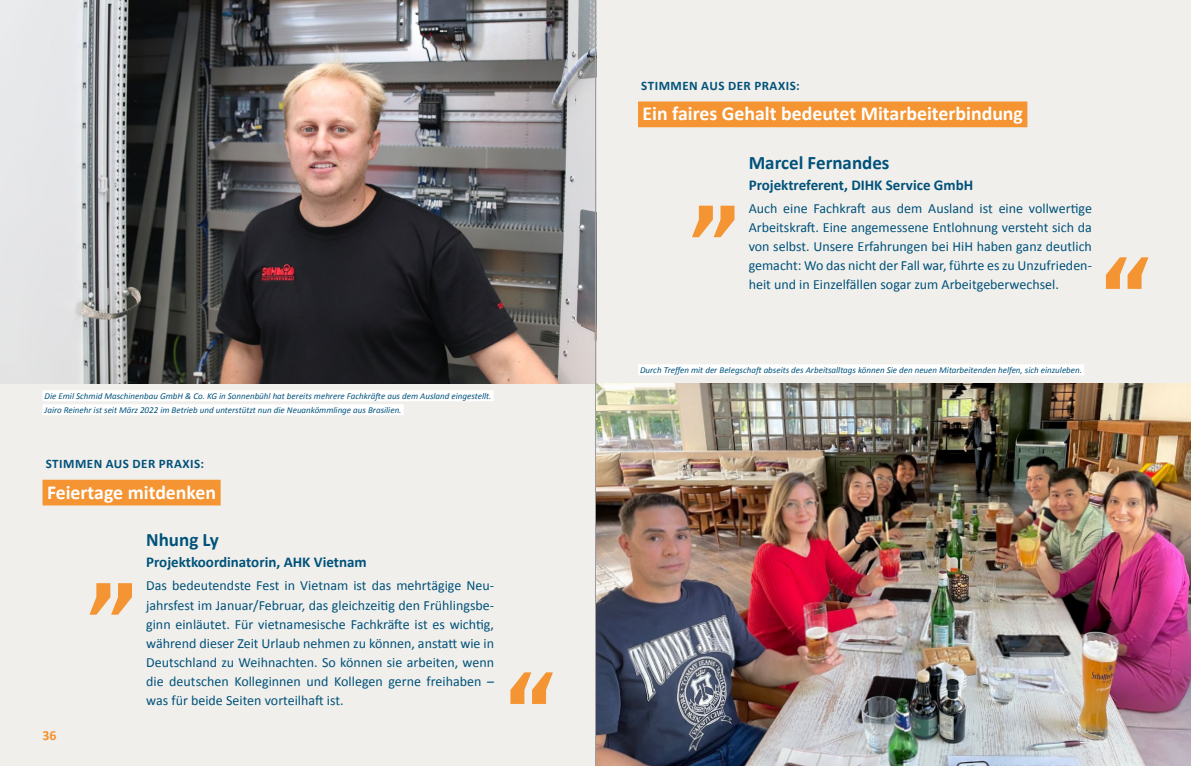
<style>
.page{position:relative;width:1191px;height:766px;background:#fff}
.page>*{position:absolute;margin:0;border:0;box-sizing:border-box;transform-origin:0 0}
.t1{font:700 19.8px "Calibri";color:#fff}
.t2{font:700 19px "Calibri";color:#00527b}
.t3{font:700 15px "Calibri";color:#00527b}
.t4{font:14px/19px "Calibri";color:#00527b;text-align:justify}
.t5{font:700 14px "Calibri";color:#f49432}
.t6{font:700 13px "Calibri";letter-spacing:.04em;color:#00527b}
.t7{font:italic 9px/14px "Calibri";color:#00527b}
</style>
<div class="page">
<div style="left:0;top:0;width:1191px;height:765px;background:#f1efeb"></div>
<img style="left:0;top:0;width:595px;height:383px">
<img style="left:596px;top:383px;width:595px;height:382px">
<div style="left:43px;top:390px;width:450px;height:11px;background:#fff"></div>
<div style="left:43px;top:404px;width:360px;height:11px;background:#fff"></div>
<div style="left:638px;top:364px;width:446px;height:11px;background:#fff"></div>
<svg style="left:692px;top:206px;width:42px;height:31px"></svg>
<svg style="left:1106px;top:257px;width:42px;height:32px"></svg>
<div style="left:638px;top:101px;width:389px;height:26px;background:#f49432"></div>
<svg style="left:89px;top:583px;width:43px;height:31px"></svg>
<svg style="left:510px;top:672px;width:43px;height:31px"></svg>
<div style="left:43px;top:479px;width:178px;height:26px;background:#f49432"></div>
<hr style="left:595px;top:0;width:1px;height:765px;background:#9d9d9c">
<p class="t7" style="left:45px;top:388px;width:448px">Die Emil Schmid Maschinenbau GmbH &amp; Co. KG in Sonnenbühl hat bereits mehrere Fachkräfte aus dem Ausland eingestellt.<br>Jairo Reinehr ist seit März 2022 im Betrieb und unterstützt nun die Neuankömmlinge aus Brasilien.</p>
<p class="t6" style="left:46px;top:455px;width:160px">STIMMEN AUS DER PRAXIS:</p>
<h1 class="t1" style="left:47px;top:479px;width:171px">Feiertage mitdenken</h1>
<p class="t5" style="left:43px;top:726px;width:16px">36</p>
<h2 class="t2" style="left:146px;top:527px;width:74px">Nhung Ly</h2>
<p class="t3" style="left:146px;top:552px;width:222px">Projektkoordinatorin, AHK Vietnam</p>
<p class="t4" style="left:146px;top:576px;width:349px">Das bedeutendste Fest in Vietnam ist das mehrtägige Neu&shy;jahrsfest im Januar/Februar, das gleichzeitig den Frühlingsbe&shy;ginn einläutet. Für vietnamesische Fachkräfte ist es wichtig, während dieser Zeit Urlaub nehmen zu können, anstatt wie in Deutschland zu Weihnachten. So können sie arbeiten, wenn die deutschen Kolleginnen und Kollegen gerne freihaben – was für beide Seiten vorteilhaft ist.</p>
<p class="t6" style="left:641px;top:77px;width:160px">STIMMEN AUS DER PRAXIS:</p>
<h1 class="t1" style="left:642px;top:101px;width:382px">Ein faires Gehalt bedeutet Mitarbeiterbindung</h1>
<h2 class="t2" style="left:748px;top:150px;width:142px">Marcel Fernandes</h2>
<p class="t3" style="left:748px;top:175px;width:226px">Projektreferent, DIHK Service GmbH</p>
<p class="t4" style="left:748px;top:199px;width:345px">Auch eine Fachkraft aus dem Ausland ist eine vollwertige Arbeitskraft. Eine angemessene Entlohnung versteht sich da von selbst. Unsere Erfahrungen bei HiH haben ganz deutlich gemacht: Wo das nicht der Fall war, führte es zu Unzufrieden&shy;heit und in Einzelfällen sogar zum Arbeitgeberwechsel.</p>
<p class="t7" style="left:640px;top:362px;width:443px">Durch Treffen mit der Belegschaft abseits des Arbeitsalltags können Sie den neuen Mitarbeitenden helfen, sich einzuleben.</p>
</div>
